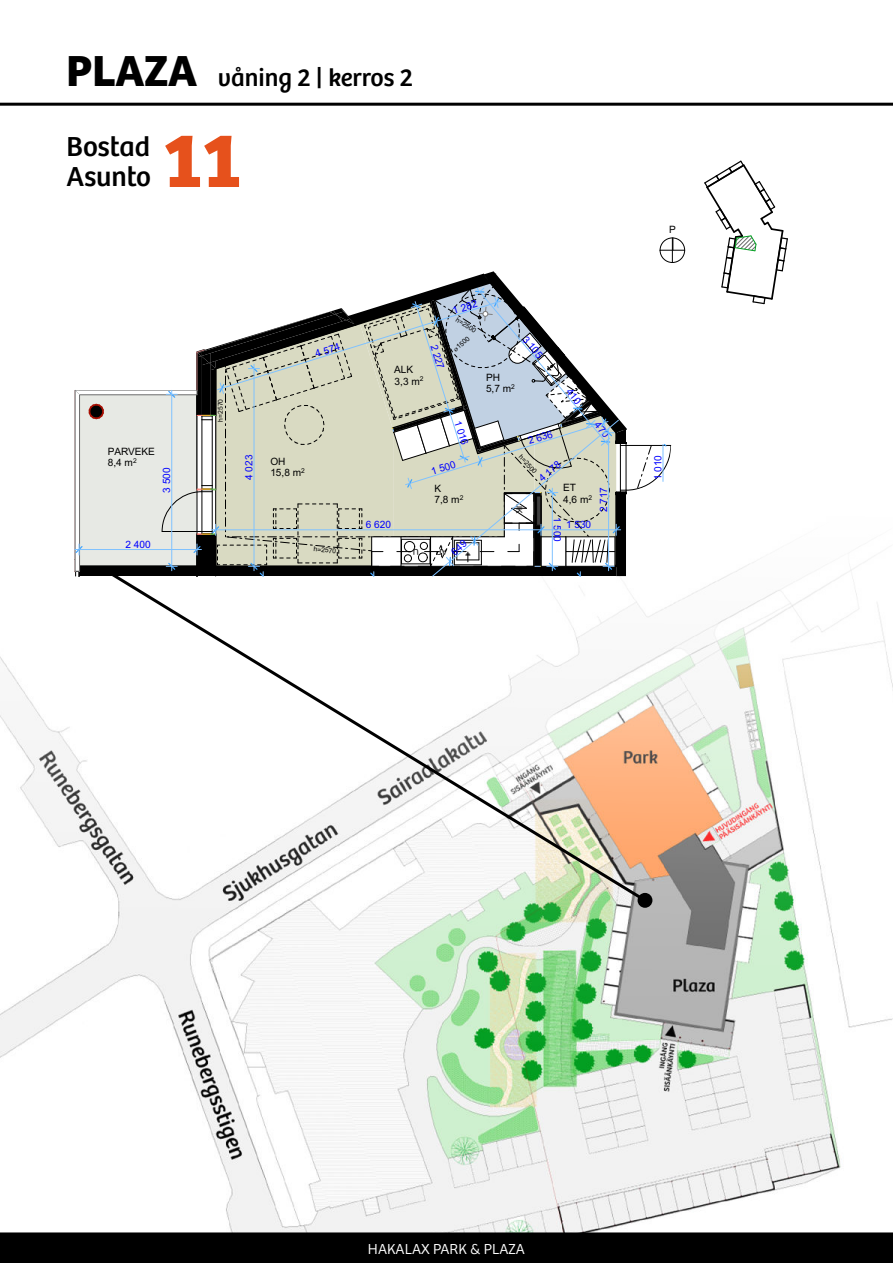
<style>
.page{position:relative;width:893px;height:1263px;background:#fff}
.page>*{position:absolute;margin:0;border:0;box-sizing:border-box;transform-origin:0 0}
.t1{font:700 79.5px "Bree";color:#e6511c}
.t2{font:33.75px "Arial";color:#000}
.t3{font:28.5px/30px "Bree";color:#000}
.t4{font:25.5px "Bree";color:#000}
.t5{font:300 15px "Bree";color:#fff}
.t6{font:10.05px "Arial";letter-spacing:-.005em;color:#00f}
.t7{font:10.05px/11.6px "Arial";letter-spacing:-.01em;color:#000}
.t8{font:8.1px "Arial";color:#000}
.t9{font:6.75px "Arial";color:#000}
.s1{font-weight:700;font-size:45px}
.s2{font-family:"Palatino Linotype";font-size:7.2px}
</style>
<div class="page">
<img style="left:0;top:445px;width:893px;height:787px">
<div style="left:0;top:1233px;width:893px;height:30px;background:#000"></div>
<div style="left:0;top:1232px;width:893px;height:31px;border:2px solid #000"></div>
<svg style="left:104px;top:578px;width:545px;height:326px"></svg>
<div style="left:638px;top:893px;width:14px;height:15px;background:#000;border-radius:50%"></div>
<hr style="left:0;top:103px;width:893px;height:3px;background:#000">
<svg style="left:704px;top:160px;width:84px;height:145px"></svg>
<svg style="left:659px;top:237px;width:26px;height:26px"></svg>
<svg style="left:74px;top:271px;width:597px;height:307px"></svg>
<h3 class="t4" style="left:67px;top:67px;width:348px"><span class="s1">PLAZA</span> våning 2 | kerros 2</h3>
<h1 class="t1" style="left:163px;top:113px;width:80px">11</h1>
<h3 class="t3" style="left:67px;top:134px;width:86px">Bostad<br>Asunto</h3>
<h2 class="t2" style="left:67px;top:152px;width:107px">38 m<sup>2</sup></h2>
<p class="t7" style="left:108px;top:446px;width:48px">PARVEKE<br>8,4 m<sup>2</sup></p>
<p class="t6" style="left:163px;top:493px;width:27px;rotate:-90deg">3 500</p>
<p class="t6" style="left:125px;top:541px;width:27px">2 400</p>
<p class="t9" style="left:218px;top:422px;width:24px;rotate:-90deg">h=2570</p>
<p class="t6" style="left:314px;top:350px;width:27px;rotate:-17deg">4 574</p>
<p class="t6" style="left:245px;top:480px;width:27px;rotate:-90deg">4 023</p>
<p class="t7" style="left:270px;top:456px;width:36px">OH<br>15,8 m<sup>2</sup></p>
<p class="t9" style="left:314px;top:546px;width:24px;rotate:5deg">h=2570</p>
<p class="t6" style="left:452px;top:307px;width:27px;rotate:-17deg">1 282</p>
<p class="t6" style="left:437px;top:343px;width:27px;rotate:73deg">2 227</p>
<p class="t7" style="left:394px;top:364px;width:31px">ALK<br>3,3 m<sup>2</sup></p>
<p class="t9" style="left:458px;top:317px;width:24px;rotate:33deg">h=2500</p>
<p class="t9" style="left:453px;top:348px;width:20px;rotate:-40deg"><span class="s2">ø</span>1500</p>
<p class="t6" style="left:527px;top:335px;width:27px;rotate:50deg">3 105</p>
<p class="t7" style="left:486px;top:372px;width:30px">PH<br>5,7 m<sup>2</sup></p>
<p class="t6" style="left:461px;top:419px;width:27px;rotate:73deg">1 016</p>
<p class="t6" style="left:430px;top:468px;width:27px;rotate:-17deg">1 500</p>
<p class="t6" style="left:527px;top:437px;width:27px;rotate:-17deg">2 636</p>
<p class="t9" style="left:522px;top:454px;width:24px;rotate:47deg">h=2500</p>
<p class="t6" style="left:538px;top:476px;width:27px;rotate:-40deg">4 178</p>
<p class="t7" style="left:434px;top:483px;width:30px">K<br>7,8 m<sup>2</sup></p>
<p class="t7" style="left:563px;top:483px;width:30px">ET<br>4,6 m<sup>2</sup></p>
<p class="t6" style="left:600px;top:512px;width:27px;rotate:-90deg">2 717</p>
<p class="t8" style="left:522px;top:504px;width:11px;rotate:90deg">JK</p>
<p class="t6" style="left:561px;top:517px;width:27px;rotate:90deg">1 500</p>
<p class="t6" style="left:366px;top:521px;width:27px">6 620</p>
<p class="t6" style="left:566px;top:521px;width:27px">1 530</p>
<p class="t8" style="left:419px;top:555px;width:7px;rotate:-180deg">U</p>
<p class="t8" style="left:447px;top:555px;width:12px;rotate:-180deg">AP</p>
<p class="t7" style="left:669px;top:224px;width:8px">P</p>
<p class="t6" style="left:654px;top:480px;width:27px;rotate:-90deg">1 010</p>
<h3 class="t5" style="left:368px;top:1239px;width:159px">HAKALAX PARK &amp; PLAZA</h3>
</div>
